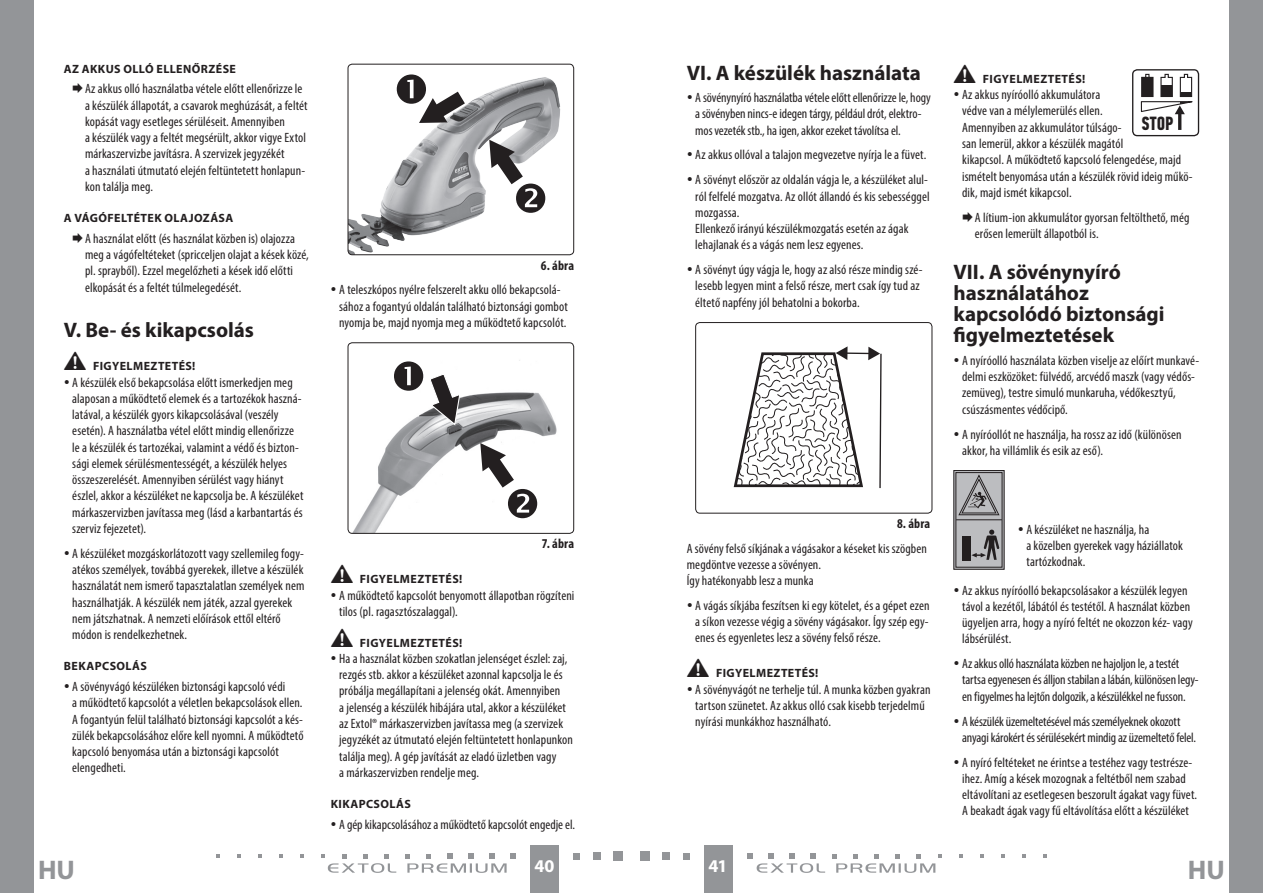
<style>
.page{position:relative;width:1263px;height:893px;background:#fff}
.page>*{position:absolute;margin:0;border:0;box-sizing:border-box;transform-origin:0 0}
.t1{font:700 27px "Myriad Pro";color:#939598}
.oddíl{font:700 21px/21px "Myriad Pro";color:#231f20}
.t2{font:700 19.2px "PF Din Text Comp Pro";color:#231f20}
.t3{font:700 18px "Myriad Pro";color:#fff}
.Normální{font:condensed 13.5px/16.2px "Myriad Pro";letter-spacing:.005em;color:#231f20}
.t4{font:700 condensed 13.5px "Myriad Pro";letter-spacing:.015em;color:#231f20}
.subtitulek{font:700 12px "Myriad Pro";letter-spacing:.035em;color:#231f20}
</style>
<div class="page">
<div style="left:0;top:0;width:34px;height:893px;background:#939598"></div>
<div style="left:1229px;top:0;width:34px;height:893px;background:#939598"></div>
<div style="left:704px;top:844px;width:29px;height:49px;background:#939598"></div>
<div style="left:530px;top:844px;width:28px;height:49px;background:#939598"></div>
<div style="left:640px;top:851px;width:9px;height:10px;background:#939598"></div>
<div style="left:662px;top:852px;width:8px;height:8px;background:#939598"></div>
<div style="left:683px;top:853px;width:7px;height:6px;background:#939598"></div>
<svg style="left:959px;top:854px;width:4px;height:4px"></svg>
<svg style="left:980px;top:854px;width:4px;height:4px"></svg>
<svg style="left:1001px;top:854px;width:4px;height:4px"></svg>
<svg style="left:1022px;top:854px;width:4px;height:4px"></svg>
<svg style="left:1043px;top:854px;width:4px;height:4px"></svg>
<svg style="left:747px;top:853px;width:195px;height:20px"></svg>
<div style="left:614px;top:851px;width:9px;height:10px;background:#939598"></div>
<div style="left:593px;top:852px;width:8px;height:8px;background:#939598"></div>
<svg style="left:573px;top:853px;width:6px;height:6px"></svg>
<svg style="left:300px;top:854px;width:4px;height:4px"></svg>
<svg style="left:279px;top:854px;width:4px;height:4px"></svg>
<svg style="left:258px;top:854px;width:4px;height:4px"></svg>
<svg style="left:237px;top:854px;width:4px;height:4px"></svg>
<svg style="left:216px;top:854px;width:4px;height:4px"></svg>
<svg style="left:321px;top:853px;width:195px;height:20px"></svg>
<img style="left:348px;top:64px;width:226px;height:191px">
<div style="left:348px;top:64px;width:226px;height:191px;border:1px solid #231f20;border-radius:4px"></div>
<svg style="left:397px;top:74px;width:68px;height:49px"></svg>
<svg style="left:489px;top:140px;width:56px;height:73px"></svg>
<img style="left:348px;top:360px;width:226px;height:173px">
<div style="left:348px;top:342px;width:226px;height:192px;border:1px solid #231f20;border-radius:4px"></div>
<svg style="left:429px;top:373px;width:32px;height:53px"></svg>
<svg style="left:394px;top:361px;width:29px;height:30px"></svg>
<svg style="left:480px;top:443px;width:57px;height:75px"></svg>
<svg style="left:733px;top:346px;width:149px;height:143px"></svg>
<div style="left:695px;top:322px;width:237px;height:191px;border:1px solid #231f20;border-radius:4px"></div>
<svg style="left:953px;top:470px;width:52px;height:100px;background:#929194"></svg>
<hr style="left:956px;top:520px;width:46px;height:1px;background:#231f20">
<svg style="left:1140px;top:73px;width:53px;height:57px"></svg>
<div style="left:1132px;top:69px;width:67px;height:67px;border:1px solid #231f20;border-radius:5px"></div>
<p class="subtitulek" style="left:64px;top:61px;width:174px">AZ AKKUS OLLÓ ELLENŐRZÉSE</p>
<p class="Normální" style="left:85px;top:81px;width:224px">Az akkus olló használatba vétele előtt ellenőrizze le a készülék állapotát, a csavarok meghúzását, a feltét kopását vagy esetleges sérüléseit. Amennyiben<br>a készülék vagy a feltét megsérült, akkor vigye Extol márkaszervizbe javításra. A szervizek jegyzékét<br>a használati útmutató elején feltüntetett honlapun&shy;kon találja meg.</p>
<p class="subtitulek" style="left:64px;top:210px;width:171px">A VÁGÓFELTÉTEK OLAJOZÁSA</p>
<p class="Normální" style="left:85px;top:230px;width:225px">A használat előtt (és használat közben is) olajozza meg a vágófeltéteket (spricceljen olajat a kések közé, pl. sprayből). Ezzel megelőzheti a kések idő előtti elkopását és a feltét túlmelegedését.</p>
<p class="oddíl" style="left:64px;top:319px;width:192px">V. Be- és kikapcsolás</p>
<p class="subtitulek" style="left:64px;top:358px;width:133px">• FIGYELMEZTETÉS!</p>
<p class="Normální" style="left:72px;top:374px;width:233px">A készülék első bekapcsolása előtt ismerkedjen meg alaposan a működtető elemek és a tartozékok haszná&shy;latával, a készülék gyors kikapcsolásával (veszély esetén). A használatba vétel előtt mindig ellenőrizze le a készülék és tartozékai, valamint a védő és bizton&shy;sági elemek sérülésmentességét, a készülék helyes összeszerelését. Amennyiben sérülést vagy hiányt észlel, akkor a készüléket ne kapcsolja be. A készüléket márkaszervizben javítassa meg (lásd a karbantartás és szerviz fejezetet).</p>
<p class="Normální" style="left:72px;top:545px;width:234px">A készüléket mozgáskorlátozott vagy szellemileg fogy&shy;atékos személyek, továbbá gyerekek, illetve a készülék használatát nem ismerő tapasztalatlan személyek nem használhatják. A készülék nem játék, azzal gyerekek nem játszhatnak. A nemzeti előírások ettől eltérő módon is rendelkezhetnek.</p>
<p class="subtitulek" style="left:64px;top:659px;width:85px">BEKAPCSOLÁS</p>
<p class="Normální" style="left:72px;top:678px;width:233px">A sövényvágó készüléken biztonsági kapcsoló védi<br>a működtető kapcsolót a véletlen bekapcsolások ellen.<br>A fogantyún felül található biztonsági kapcsolót a kés&shy;zülék bekapcsolásához előre kell nyomni. A működtető kapcsoló benyomása után a biztonsági kapcsolót elengedheti.</p>
<p class="t4" style="left:541px;top:257px;width:35px">6. ábra</p>
<p class="Normální" style="left:339px;top:282px;width:230px">A teleszkópos nyélre felszerelt akku olló bekapcsolá&shy;sához a fogantyú oldalán található biztonsági gombot nyomja be, majd nyomja meg a működtető kapcsolót.</p>
<p class="t4" style="left:542px;top:535px;width:34px">7. ábra</p>
<p class="subtitulek" style="left:331px;top:571px;width:133px">• FIGYELMEZTETÉS!</p>
<p class="Normální" style="left:339px;top:587px;width:237px">A működtető kapcsolót benyomott állapotban rögzíteni tilos (pl. ragasztószalaggal).</p>
<p class="subtitulek" style="left:331px;top:635px;width:133px">• FIGYELMEZTETÉS!</p>
<p class="Normální" style="left:339px;top:650px;width:235px">Ha a használat közben szokatlan jelenséget észlel: zaj, rezgés stb. akkor a készüléket azonnal kapcsolja le és próbálja megállapítani a jelenség okát. Amennyiben<br>a jelenség a készülék hibájára utal, akkor a készüléket az Extol® márkaszervizben javítassa meg (a szervizek jegyzékét az útmutató elején feltüntetett honlapunkon találja meg). A gép javítását az eladó üzletben vagy<br>a márkaszervizben rendelje meg.</p>
<p class="subtitulek" style="left:331px;top:796px;width:82px">KIKAPCSOLÁS</p>
<p class="Normální" style="left:339px;top:816px;width:237px">A gép kikapcsolásához a működtető kapcsolót engedje el.</p>
<p class="oddíl" style="left:687px;top:61px;width:236px">VI. A készülék használata</p>
<p class="Normální" style="left:695px;top:89px;width:237px">A sövénynyíró használatba vétele előtt ellenőrizze le, hogy a sövényben nincs-e idegen tárgy, például drót, elektro&shy;mos vezeték stb., ha igen, akkor ezeket távolítsa el.</p>
<p class="Normální" style="left:695px;top:147px;width:233px">Az akkus ollóval a talajon megvezetve nyírja le a füvet.</p>
<p class="Normální" style="left:695px;top:172px;width:236px">A sövényt először az oldalán vágja le, a készüléket alul&shy;ról felfelé mozgatva. Az ollót állandó és kis sebességgel mozgassa.<br>Ellenkező irányú készülékmozgatás esetén az ágak lehajlanak és a vágás nem lesz egyenes.</p>
<p class="Normální" style="left:695px;top:261px;width:229px">A sövényt úgy vágja le, hogy az alsó része mindig szé&shy;lesebb legyen mint a felső része, mert csak így tud az éltető napfény jól behatolni a bokorba.</p>
<p class="subtitulek" style="left:954px;top:71px;width:133px">• FIGYELMEZTETÉS!</p>
<p class="Normální" style="left:962px;top:86px;width:232px">Az akkus nyíróolló akkumulátora<br>védve van a mélylemerülés ellen.<br>Amennyiben az akkumulátor túlságo-<br>san lemerül, akkor a készülék magától<br>kikapcsol. A működtető kapcsoló felengedése, majd ismételt benyomása után a készülék rövid ideig műkö&shy;dik, majd ismét kikapcsol.</p>
<p class="Normální" style="left:975px;top:209px;width:216px">A lítium-ion akkumulátor gyorsan feltölthető, még erősen lemerült állapotból is.</p>
<p class="oddíl" style="left:954px;top:261px;width:212px">VII. A sövénynyíró használatához kapcsolódó biztonsági figyelmeztetések</p>
<p class="Normální" style="left:962px;top:352px;width:239px">A nyíróolló használata közben viselje az előírt munkavé&shy;delmi eszközöket: fülvédő, arcvédő maszk (vagy védős&shy;zemüveg), testre simuló munkaruha, védőkesztyű, csúszásmentes védőcipő.</p>
<p class="Normální" style="left:962px;top:426px;width:221px">A nyíróollót ne használja, ha rossz az idő (különösen akkor, ha villámlik és esik az eső).</p>
<p class="t2" style="left:1141px;top:111px;width:33px">STOP</p>
<p class="t4" style="left:897px;top:515px;width:35px">8. ábra</p>
<p class="Normální" style="left:687px;top:540px;width:242px">A sövény felső síkjának a vágásakor a késeket kis szögben megdöntve vezesse a sövényen.</p>
<p class="Normální" style="left:687px;top:572px;width:128px">Így hatékonyabb lesz a munka</p>
<p class="Normální" style="left:695px;top:597px;width:236px;text-align:justify">A vágás síkjába feszítsen ki egy kötelet, és a gépet ezen a síkon vezesse végig a sövény vágásakor. Így szép egy&shy;enes és egyenletes lesz a sövény felső része.</p>
<p class="subtitulek" style="left:687px;top:665px;width:133px">• FIGYELMEZTETÉS!</p>
<p class="Normální" style="left:695px;top:681px;width:237px">A sövényvágót ne terhelje túl. A munka közben gyakran tartson szünetet. Az akkus olló csak kisebb terjedelmű nyírási munkákhoz használható.</p>
<p class="Normální" style="left:1026px;top:521px;width:158px">A készüléket ne használja, ha<br>a közelben gyerekek vagy háziállatok tartózkodnak.</p>
<p class="Normální" style="left:962px;top:582px;width:232px">Az akkus nyíróolló bekapcsolásakor a készülék legyen távol a kezétől, lábától és testétől. A használat közben ügyeljen arra, hogy a nyíró feltét ne okozzon kéz- vagy lábsérülést.</p>
<p class="Normální" style="left:962px;top:655px;width:238px">Az akkus olló használata közben ne hajoljon le, a testét tartsa egyenesen és álljon stabilan a lábán, különösen legy&shy;en figyelmes ha lejtőn dolgozik, a készülékkel ne fusson.</p>
<p class="Normální" style="left:962px;top:713px;width:235px">A készülék üzemeltetésével más személyeknek okozott anyagi károkért és sérülésekért mindig az üzemeltető felel.</p>
<p class="Normální" style="left:962px;top:754px;width:237px">A nyíró feltéteket ne érintse a testéhez vagy testrésze&shy;ihez. Amíg a kések mozognak a feltétből nem szabad eltávolítani az esetlegesen beszorult ágakat vagy füvet.<br>A beakadt ágak vagy fű eltávolítása előtt a készüléket</p>
<h1 class="t1" style="left:38px;top:852px;width:38px">HU</h1>
<h3 class="t3" style="left:534px;top:855px;width:22px">40</h3>
<h3 class="t3" style="left:709px;top:855px;width:20px">41</h3>
<h1 class="t1" style="left:1188px;top:852px;width:38px">HU</h1>
</div>
